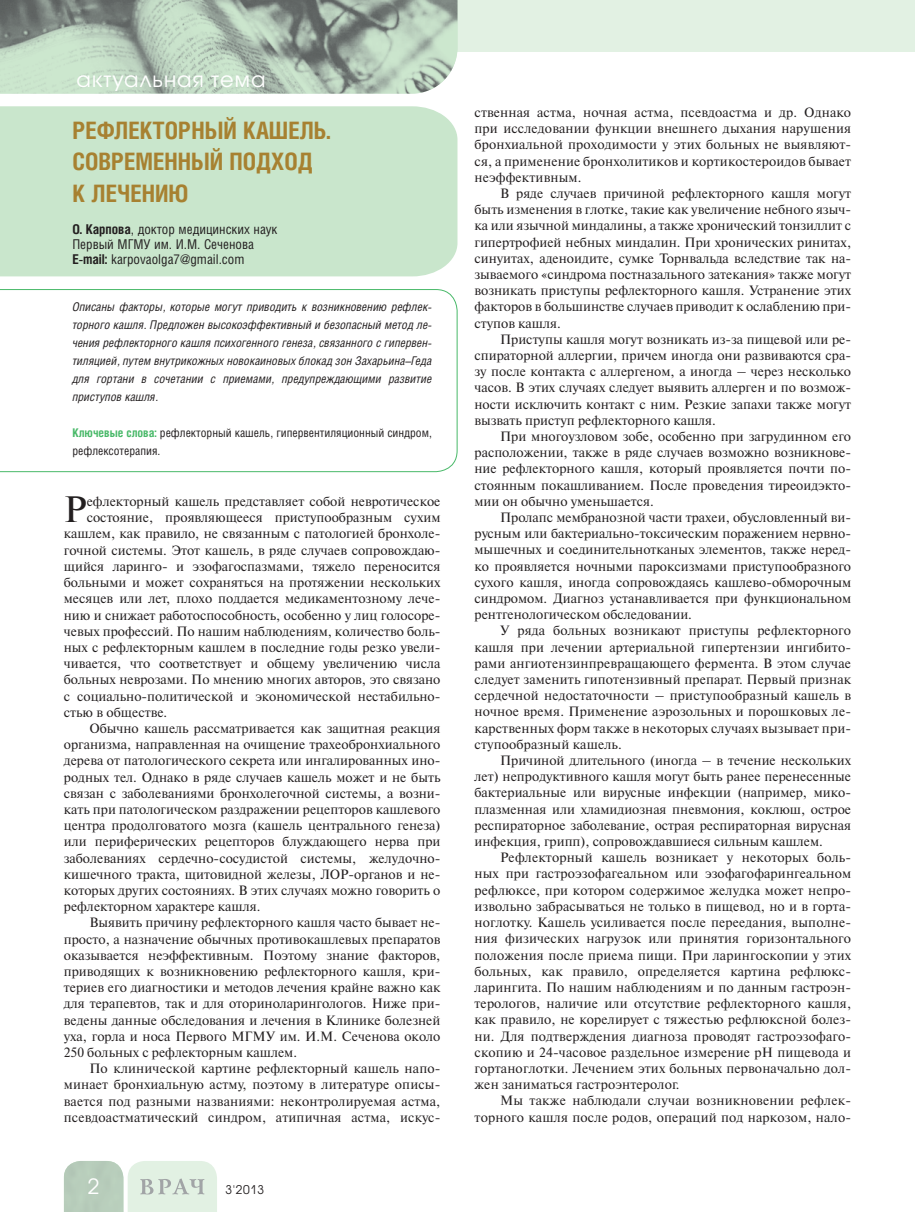
<style>
.page{position:relative;width:915px;height:1212px;background:#fff}
.page>*{position:absolute;margin:0;border:0;box-sizing:border-box;transform-origin:0 0}
.t1{font:36.6px "Newton C";color:#231f20}
.t2{font:700 24px/31.5px "Helios Cond";color:#a78131}
.t3{font:21px "Avant Garde Gothic C";letter-spacing:.05em;color:#fff}
.t4{font:13.5px/16.2px "Newton C";color:#231f20;text-align:justify}
.t5{font:13.5px/15px "Helios Cond";color:#231f20}
.t6{font:italic 12px/18px "Helios Cond";color:#231f20;text-align:justify}
.t7{font:12px/18px "Helios Cond";color:#231f20}
.t8{font:12px "Avant Garde Gothic C";color:#231f20}
.s1{font-weight:700}
.s2{font-weight:700;color:#49b969}
</style>
<div class="page">
<div style="left:0;top:0;width:914px;height:51px;background:#e2f1e3"></div>
<svg style="left:64px;top:1161px;width:153px;height:51px;background:#d0e0d2"></svg>
<div style="left:0;top:106px;width:457px;height:170px;background:#c9e6cc"></div>
<svg style="left:0;top:289px;width:457px;height:183px"></svg>
<svg style="left:0;top:0;width:412px;height:94px;background:#a7b9aa"></svg>
<img style="left:412px;top:0;width:45px;height:94px">
<h3 class="t3" style="left:77px;top:70px;width:190px">актуальная тема</h3>
<h2 class="t2" style="left:72px;top:117px;width:260px">РЕФЛЕКТОРНЫЙ КАШЕЛЬ.<br>СОВРЕМЕННЫЙ ПОДХОД<br>К ЛЕЧЕНИЮ</h2>
<p class="t5" style="left:72px;top:223px;width:207px"><span class="s1">О. Карпова</span>, доктор медицинских наук<br>Первый МГМУ им. И.М. Сеченова<br><span class="s1">E-mail:</span> karpovaolga7@gmail.com</p>
<p class="t6" style="left:72px;top:299px;width:361px">Описаны факторы, которые могут приводить к возникновению рефлек&shy;торного кашля. Предложен высокоэффективный и безопасный метод ле&shy;чения рефлекторного кашля психогенного генеза, связанного с гипервен&shy;тиляцией, путем внутрикожных новокаиновых блокад зон Захарьина–Геда для гортани в сочетании с приемами, предупреждающими развитие приступов кашля.</p>
<p class="t7" style="left:72px;top:425px;width:361px"><span class="s2">Ключевые слова:</span> рефлекторный кашель, гипервентиляционный синдром, рефлексотерапия.</p>
<h1 class="t1" style="left:64px;top:496px;width:24px">Р</h1>
<p class="t4" style="left:87px;top:495px;width:355px">ефлекторный кашель представляет собой невротическое</p>
<p class="t4" style="left:87px;top:511px;width:355px">состояние, проявляющееся приступообразным сухим</p>
<p class="t4" style="left:64px;top:527px;width:378px">кашлем, как правило, не связанным с патологией бронхоле-</p>
<p class="t4" style="left:64px;top:543px;width:378px">гочной системы. Этот кашель, в ряде случаев сопровождаю-</p>
<p class="t4" style="left:64px;top:559px;width:378px">щийся ларинго- и эзофагоспазмами, тяжело переносится</p>
<p class="t4" style="left:64px;top:576px;width:378px">больными и может сохраняться на протяжении нескольких</p>
<p class="t4" style="left:64px;top:592px;width:378px">месяцев или лет, плохо поддается медикаментозному лече-</p>
<p class="t4" style="left:64px;top:608px;width:378px">нию и снижает работоспособность, особенно у лиц голосоре-</p>
<p class="t4" style="left:64px;top:624px;width:378px">чевых профессий. По нашим наблюдениям, количество боль-</p>
<p class="t4" style="left:64px;top:640px;width:378px">ных с рефлекторным кашлем в последние годы резко увели-</p>
<p class="t4" style="left:64px;top:657px;width:378px">чивается, что соответствует и общему увеличению числа</p>
<p class="t4" style="left:64px;top:673px;width:378px">больных неврозами. По мнению многих авторов, это связано</p>
<p class="t4" style="left:64px;top:689px;width:378px">с социально-политической и экономической нестабильно-</p>
<p class="t4" style="left:64px;top:705px;width:105px">стью в обществе.</p>
<p class="t4" style="left:89px;top:721px;width:352px">Обычно кашель рассматривается как защитная реакция</p>
<p class="t4" style="left:64px;top:738px;width:378px">организма, направленная на очищение трахеобронхиального</p>
<p class="t4" style="left:64px;top:754px;width:378px">дерева от патологического секрета или ингалированных ино-</p>
<p class="t4" style="left:64px;top:770px;width:378px">родных тел. Однако в ряде случаев кашель может и не быть</p>
<p class="t4" style="left:64px;top:786px;width:378px">связан с заболеваниями бронхолегочной системы, а возни-</p>
<p class="t4" style="left:64px;top:802px;width:378px">кать при патологическом раздражении рецепторов кашлевого</p>
<p class="t4" style="left:64px;top:819px;width:378px">центра продолговатого мозга (кашель центрального генеза)</p>
<p class="t4" style="left:64px;top:835px;width:378px">или периферических рецепторов блуждающего нерва при</p>
<p class="t4" style="left:64px;top:851px;width:378px">заболеваниях сердечно-сосудистой системы, желудочно-</p>
<p class="t4" style="left:64px;top:867px;width:378px">кишечного тракта, щитовидной железы, ЛОР-органов и не-</p>
<p class="t4" style="left:64px;top:883px;width:378px">которых других состояниях. В этих случаях можно говорить о</p>
<p class="t4" style="left:64px;top:900px;width:198px">рефлекторном характере кашля.</p>
<p class="t4" style="left:89px;top:916px;width:352px">Выявить причину рефлекторного кашля часто бывает не-</p>
<p class="t4" style="left:64px;top:932px;width:378px">просто, а назначение обычных противокашлевых препаратов</p>
<p class="t4" style="left:64px;top:948px;width:378px">оказывается неэффективным. Поэтому знание факторов,</p>
<p class="t4" style="left:64px;top:964px;width:378px">приводящих к возникновению рефлекторного кашля, кри-</p>
<p class="t4" style="left:64px;top:981px;width:378px">териев его диагностики и методов лечения крайне важно как</p>
<p class="t4" style="left:64px;top:997px;width:378px">для терапевтов, так и для оториноларингологов. Ниже при-</p>
<p class="t4" style="left:64px;top:1013px;width:378px">ведены данные обследования и лечения в Клинике болезней</p>
<p class="t4" style="left:64px;top:1029px;width:378px">уха, горла и носа Первого МГМУ им. И.М. Сеченова около</p>
<p class="t4" style="left:64px;top:1045px;width:235px">250 больных с рефлекторным кашлем.</p>
<p class="t4" style="left:89px;top:1062px;width:352px">По клинической картине рефлекторный кашель напо-</p>
<p class="t4" style="left:64px;top:1078px;width:378px">минает бронхиальную астму, поэтому в литературе описы-</p>
<p class="t4" style="left:64px;top:1094px;width:378px">вается под разными названиями: неконтролируемая астма,</p>
<p class="t4" style="left:64px;top:1110px;width:378px">псевдоастматический синдром, атипичная астма, искус-</p>
<h3 class="t3" style="left:88px;top:1177px;width:13px">2</h3>
<p class="t8" style="left:225px;top:1184px;width:40px">3'2013</p>
<p class="t4" style="left:474px;top:106px;width:378px">ственная астма, ночная астма, псевдоастма и др. Однако при исследовании функции внешнего дыхания нарушения бронхиальной проходимости у этих больных не выявляют&shy;ся, а применение бронхолитиков и кортикостероидов бывает неэффективным.</p>
<p class="t4" style="left:474px;top:187px;width:378px;text-indent:26px">В ряде случаев причиной рефлекторного кашля могут быть изменения в глотке, такие как увеличение небного языч&shy;ка или язычной миндалины, а также хронический тонзиллит с гипертрофией небных миндалин. При хронических ринитах, синуитах, аденоидите, сумке Торнвальда вследствие так на&shy;зываемого «синдрома постназального затекания» также могут возникать приступы рефлекторного кашля. Устранение этих факторов в большинстве случаев приводит к ослаблению при&shy;ступов кашля.</p>
<p class="t4" style="left:474px;top:332px;width:378px;text-indent:26px">Приступы кашля могут возникать из-за пищевой или ре&shy;спираторной аллергии, причем иногда они развиваются сра&shy;зу после контакта с аллергеном, а иногда – через несколько часов. В этих случаях следует выявить аллерген и по возмож&shy;ности исключить контакт с ним. Резкие запахи также могут вызвать приступ рефлекторного кашля.</p>
<p class="t4" style="left:474px;top:430px;width:378px;text-indent:26px">При многоузловом зобе, особенно при загрудинном его расположении, также в ряде случаев возможно возникнове&shy;ние рефлекторного кашля, который проявляется почти по&shy;стоянным покашливанием. После проведения тиреоидэкто&shy;мии он обычно уменьшается.</p>
<p class="t4" style="left:474px;top:511px;width:378px;text-indent:26px">Пролапс мембранозной части трахеи, обусловленный ви&shy;русным или бактериально-токсическим поражением нервно&shy;мышечных и соединительнотканых элементов, также неред&shy;ко проявляется ночными пароксизмами приступообразного сухого кашля, иногда сопровождаясь кашлево-обморочным синдромом. Диагноз устанавливается при функциональном рентгенологическом обследовании.</p>
<p class="t4" style="left:474px;top:624px;width:378px;text-indent:26px">У ряда больных возникают приступы рефлекторного кашля при лечении артериальной гипертензии ингибито&shy;рами ангиотензинпревращающего фермента. В этом случае следует заменить гипотензивный препарат. Первый признак сердечной недостаточности – приступообразный кашель в ночное время. Применение аэрозольных и порошковых ле&shy;карственных форм также в некоторых случаях вызывает при&shy;ступообразный кашель.</p>
<p class="t4" style="left:474px;top:754px;width:378px;text-indent:26px">Причиной длительного (иногда – в течение нескольких лет) непродуктивного кашля могут быть ранее перенесенные бактериальные или вирусные инфекции (например, мико&shy;плазменная или хламидиозная пневмония, коклюш, острое респираторное заболевание, острая респираторная вирусная инфекция, грипп), сопровождавшиеся сильным кашлем.</p>
<p class="t4" style="left:474px;top:851px;width:378px;text-indent:26px">Рефлекторный кашель возникает у некоторых боль&shy;ных при гастроэзофагеальном или эзофагофарингеальном рефлюксе, при котором содержимое желудка может непро&shy;извольно забрасываться не только в пищевод, но и в горта&shy;ноглотку. Кашель усиливается после переедания, выполне&shy;ния физических нагрузок или принятия горизонтального положения после приема пищи. При ларингоскопии у этих больных, как правило, определяется картина рефлюкс&shy;ларингита. По нашим наблюдениям и по данным гастроэн&shy;терологов, наличие или отсутствие рефлекторного кашля, как правило, не корелирует с тяжестью рефлюксной болез&shy;ни. Для подтверждения диагноза проводят гастроэзофаго&shy;скопию и 24-часовое раздельное измерение рН пищевода и гортаноглотки. Лечением этих больных первоначально дол&shy;жен заниматься гастроэнтеролог.</p>
<p class="t4" style="left:474px;top:1094px;width:378px;text-align:right">Мы также наблюдали случаи возникновении рефлек&shy;торного кашля после родов, операций под наркозом, нало-</p>
</div>
